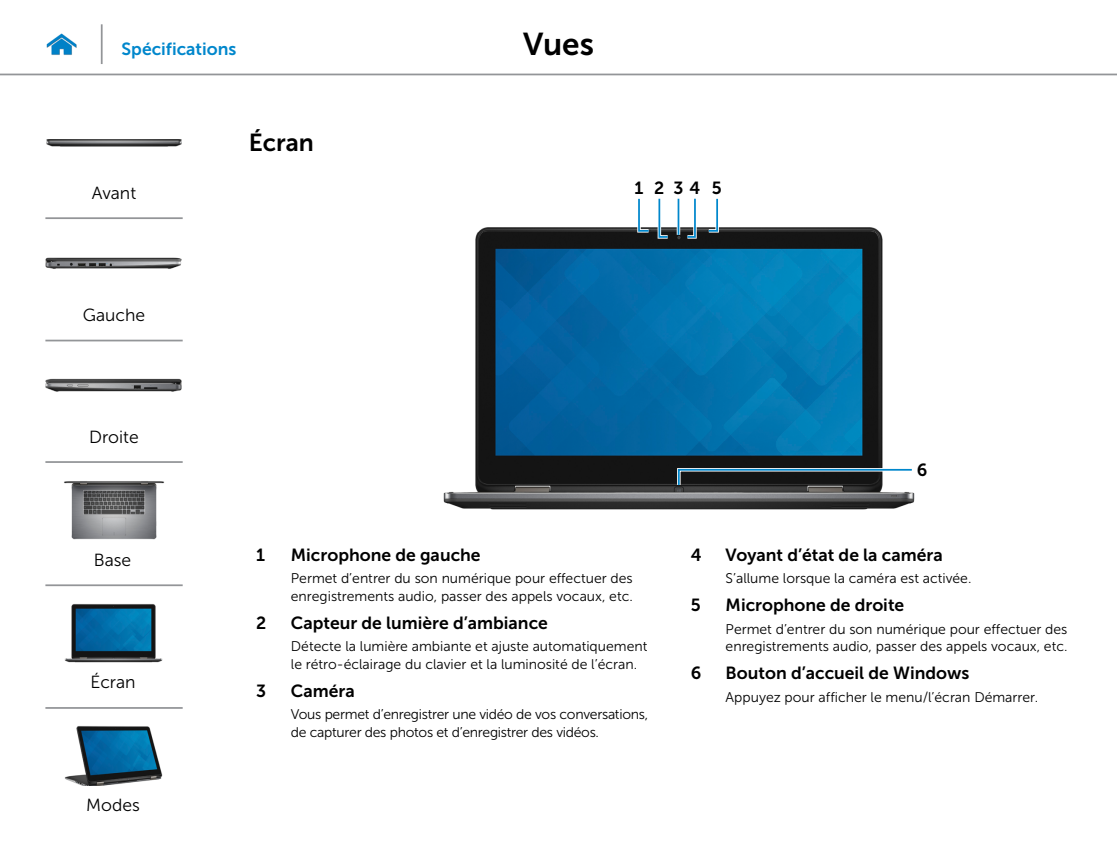
<style>
.page{position:relative;width:1117px;height:844px;background:#fff}
.page>*{position:absolute;margin:0;border:0;box-sizing:border-box;transform-origin:0 0}
.t1{font:31.5px "Museo Sans For Dell 700";color:#000}
.Head2{font:24.5px "Museo Sans For Dell 700";color:#000}
.Callout_Head{font:17.5px "Museo Sans For Dell 700";color:#000}
.t2{font:17.5px "Museo Sans For Dell 300";color:#000}
.t3{font:17.5px "Museo Sans For Dell 700";color:#0087cc}
.Callout-L{font:17.5px "Museo Sans For Dell 700";color:#000}
.Callout_description{font:14px/17.5px "Museo Sans For Dell 300";color:#000}
.Callout_description-2{font:14px/17.5px "Museo Sans For Dell 300";letter-spacing:-.02em;color:#000}
</style>
<div class="page">
<hr style="left:0;top:74px;width:1116px;height:1px;background:#939598">
<img style="left:46px;top:33px;width:31px;height:22px">
<img style="left:443px;top:227px;width:472px;height:283px">
<svg style="left:676px;top:199px;width:4px;height:36px"></svg>
<hr style="left:677px;top:199px;width:2px;height:36px;background:#0087cc">
<svg style="left:635px;top:198px;width:36px;height:42px"></svg>
<svg style="left:683px;top:198px;width:15px;height:42px"></svg>
<svg style="left:705px;top:198px;width:15px;height:36px"></svg>
<svg style="left:675px;top:466px;width:240px;height:22px;background:#465157"></svg>
<hr style="left:101px;top:24px;width:2px;height:40px;background:#939598">
<img style="left:46px;top:139px;width:136px;height:8px">
<img style="left:45px;top:257px;width:137px;height:12px">
<img style="left:45px;top:378px;width:137px;height:14px">
<img style="left:64px;top:481px;width:100px;height:58px">
<img style="left:65px;top:604px;width:98px;height:58px">
<img style="left:65px;top:726px;width:98px;height:59px">
<hr style="left:45px;top:217px;width:138px;height:2px;background:#939598">
<hr style="left:45px;top:339px;width:138px;height:2px;background:#939598">
<hr style="left:45px;top:461px;width:138px;height:2px;background:#939598">
<hr style="left:45px;top:584px;width:138px;height:2px;background:#939598">
<hr style="left:45px;top:706px;width:138px;height:2px;background:#939598">
<p class="t3" style="left:122px;top:39px;width:116px">Spécifications</p>
<h1 class="t1" style="left:523px;top:26px;width:72px">Vues</h1>
<p class="t2" style="left:92px;top:183px;width:46px">Avant</p>
<p class="t2" style="left:83px;top:305px;width:64px">Gauche</p>
<p class="t2" style="left:89px;top:428px;width:51px">Droite</p>
<p class="t2" style="left:94px;top:550px;width:39px">Base</p>
<p class="t2" style="left:90px;top:672px;width:47px">Écran</p>
<p class="t2" style="left:86px;top:795px;width:55px">Modes</p>
<p class="Head2" style="left:249px;top:128px;width:67px">Écran</p>
<p class="Callout-L" style="left:634px;top:178px;width:10px">1</p>
<p class="Callout-L" style="left:654px;top:178px;width:12px">2</p>
<p class="Callout-L" style="left:673px;top:178px;width:28px">3 4</p>
<p class="Callout-L" style="left:711px;top:178px;width:11px">5</p>
<p class="Callout-L" style="left:916px;top:460px;width:12px">6</p>
<p class="Callout_Head" style="left:256px;top:544px;width:10px">1</p>
<p class="Callout_Head" style="left:291px;top:544px;width:191px">Microphone de gauche</p>
<p class="Callout_description" style="left:291px;top:569px;width:343px">Permet d’entrer du son numérique pour effectuer des enregistrements audio, passer des appels vocaux, etc.</p>
<p class="Callout_Head" style="left:256px;top:612px;width:12px">2</p>
<p class="Callout_Head" style="left:291px;top:612px;width:258px">Capteur de lumière d’ambiance</p>
<p class="Callout_description" style="left:291px;top:637px;width:358px">Détecte la lumière ambiante et ajuste automatiquement le rétro-éclairage du clavier et la luminosité de l’écran.</p>
<p class="Callout_Head" style="left:256px;top:680px;width:12px">3</p>
<p class="Callout_Head" style="left:291px;top:680px;width:65px">Caméra</p>
<p class="Callout_description-2" style="left:291px;top:705px;width:358px">Vous permet d’enregistrer une vidéo de vos conversations, de capturer des photos et d’enregistrer des vidéos.</p>
<p class="Callout_Head" style="left:690px;top:544px;width:12px">4</p>
<p class="Callout_Head" style="left:725px;top:544px;width:218px">Voyant d’état de la caméra</p>
<p class="Callout_description" style="left:725px;top:569px;width:247px">S’allume lorsque la caméra est activée.</p>
<p class="Callout_Head" style="left:690px;top:595px;width:11px">5</p>
<p class="Callout_Head" style="left:725px;top:595px;width:180px">Microphone de droite</p>
<p class="Callout_description" style="left:725px;top:620px;width:343px">Permet d’entrer du son numérique pour effectuer des enregistrements audio, passer des appels vocaux, etc.</p>
<p class="Callout_Head" style="left:690px;top:663px;width:12px">6</p>
<p class="Callout_Head" style="left:725px;top:663px;width:245px">Bouton d’accueil de Windows</p>
<p class="Callout_description" style="left:725px;top:688px;width:314px">Appuyez pour afficher le menu/l’écran Démarrer.</p>
</div>
